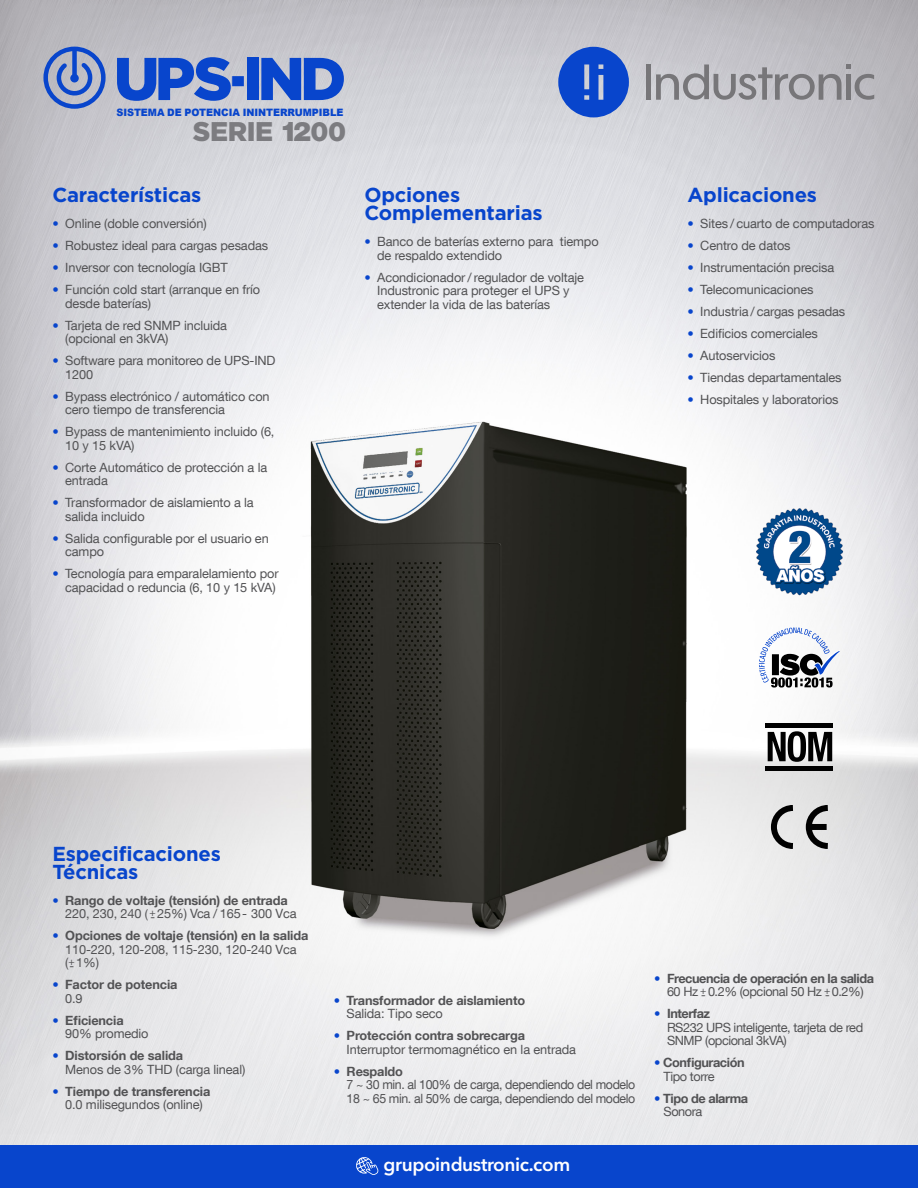
<style>
.page{position:relative;width:918px;height:1188px;background:#fff}
.page>*{position:absolute;margin:0;border:0;box-sizing:border-box;transform-origin:0 0}
.t1{font:900 60.3px "Gotham";letter-spacing:-.08em;color:#0845cc}
.t2{font:900 27px "Gotham";letter-spacing:-.015em;color:#7c7c80}
.t3{font:700 20.25px/18px "Gotham";letter-spacing:-.01em;color:#0845cc}
.t4{font:600 19.05px "Avenir Next LT Pro";letter-spacing:-.02em;color:#fff}
.t5{font:12.75px/13.5px "Helvetica Neue LT Com";letter-spacing:-.01em;color:#525254}
.t6{font:700 12.75px/13.5px "Helvetica Neue LT Com";letter-spacing:-.01em;color:#525254}
.t7{font:700 12.75px/13.5px "Helvetica Neue LT Com";letter-spacing:-.035em;color:#525254}
.t8{font:12.75px/13.5px "Helvetica Neue LT Com";letter-spacing:-.03em;color:#525254}
.t9{font:12.75px/13.5px "Helvetica Neue LT Com";letter-spacing:-.035em;color:#525254}
.t10{font:900 10.2px "Arial";letter-spacing:-.005em;color:#0845cc;scale:.95 1}
.s1{font-family:"Helvetica Neue LT Com"}
.s2{color:#0845cc}
.s3{font-weight:400}
.s4{font-weight:400;font-size:12px}
.s5{font-weight:700;color:#0845cc}
.s6{font-weight:700}
</style>
<div class="page">
<img style="left:0;top:0;width:918px;height:1145px">
<svg style="left:768px;top:802px;width:66px;height:50px;background:#b4b4b4"></svg>
<div style="left:808px;top:824px;width:19px;height:6px;background:#000"></div>
<div style="left:766px;top:723px;width:67px;height:5px;background:#000"></div>
<div style="left:766px;top:766px;width:67px;height:5px;background:#000"></div>
<svg style="left:768px;top:731px;width:64px;height:31px"></svg>
<svg style="left:759px;top:627px;width:81px;height:61px"></svg>
<img style="left:753px;top:505px;width:93px;height:93px">
<div style="left:0;top:1145px;width:918px;height:43px;background:#0845cc"></div>
<svg style="left:356px;top:1157px;width:23px;height:18px"></svg>
<div style="left:43px;top:47px;width:63px;height:62px;border:4px solid #0845cc;border-radius:50%"></div>
<div style="left:72px;top:49px;width:5px;height:30px;background:#0845cc"></div>
<svg style="left:54px;top:59px;width:41px;height:39px;background:#8597c6"></svg>
<svg style="left:558px;top:47px;width:71px;height:70px;background:#3d6ace"></svg>
<div style="left:646px;top:64px;width:5px;height:36px;background:#777679"></div>
<svg style="left:656px;top:64px;width:218px;height:36px;background:#acabb0"></svg>
<h1 class="t1" style="left:114px;top:37px;width:234px">UPS-IND</h1>
<p class="t10" style="left:116px;top:105px;width:241px">SISTEMA DE POTENCIA ININTERRUMPIBLE</p>
<h2 class="t2" style="left:193px;top:112px;width:155px">SERIE <span class="s1">1200</span></h2>
<h3 class="t3" style="left:52px;top:186px;width:150px">Características</h3>
<p class="t5" style="left:52px;top:217px;width:156px"><span class="s2">•</span> Online (doble conversión)</p>
<p class="t5" style="left:52px;top:239px;width:217px"><span class="s2">•</span> Robustez ideal para cargas pesadas</p>
<p class="t5" style="left:52px;top:261px;width:177px"><span class="s2">•</span> Inversor con tecnología IGBT</p>
<p class="t5" style="left:65px;top:283px;width:197px;text-indent:-13px"><span class="s2">•</span> Función cold start (arranque en frío desde baterías)</p>
<p class="t5" style="left:65px;top:318px;width:163px;text-indent:-13px"><span class="s2">•</span> Tarjeta de red SNMP incluida (opcional en 3kVA)</p>
<p class="t5" style="left:65px;top:354px;width:212px;text-indent:-13px"><span class="s2">•</span> Software para monitoreo de UPS-IND<br>1200</p>
<p class="t5" style="left:65px;top:389px;width:206px;text-indent:-13px"><span class="s2">•</span> Bypass electrónico / automático con cero tiempo de transferencia</p>
<p class="t5" style="left:65px;top:425px;width:211px;text-indent:-13px"><span class="s2">•</span> Bypass de mantenimiento incluido (6,<br>10 y 15 kVA)</p>
<p class="t5" style="left:65px;top:460px;width:204px;text-indent:-13px"><span class="s2">•</span> Corte Automático de protección a la entrada</p>
<p class="t5" style="left:65px;top:496px;width:190px;text-indent:-13px"><span class="s2">•</span> Transformador de aislamiento a la salida incluido</p>
<p class="t5" style="left:65px;top:531px;width:205px;text-indent:-13px"><span class="s2">•</span> Salida configurable por el usuario en campo</p>
<p class="t5" style="left:52px;top:567px;width:228px;text-align:right"><span class="s2">•</span> Tecnología para emparalelamiento por capacidad o reduncia (6, 10 y 15 kVA)</p>
<h3 class="t3" style="left:364px;top:186px;width:180px">Opciones<br>Complementarias</h3>
<p class="t5" style="left:377px;top:235px;width:223px;text-indent:-13px"><span class="s2">•</span> Banco de baterías externo para tiempo de respaldo extendido</p>
<p class="t5" style="left:377px;top:270px;width:208px;text-indent:-13px"><span class="s2">•</span> Acondicionador / regulador de voltaje<br>Industronic para proteger el UPS y extender la vida de las baterías</p>
<h3 class="t3" style="left:688px;top:186px;width:131px">Aplicaciones</h3>
<p class="t5" style="left:688px;top:217px;width:188px"><span class="s2">•</span> Sites / cuarto de computadoras</p>
<p class="t5" style="left:688px;top:239px;width:105px"><span class="s2">•</span> Centro de datos</p>
<p class="t5" style="left:688px;top:261px;width:148px"><span class="s2">•</span> Instrumentación precisa</p>
<p class="t5" style="left:688px;top:283px;width:128px"><span class="s2">•</span> Telecomunicaciones</p>
<p class="t5" style="left:688px;top:305px;width:159px"><span class="s2">•</span> Industria / cargas pesadas</p>
<p class="t5" style="left:688px;top:327px;width:132px"><span class="s2">•</span> Edificios comerciales</p>
<p class="t5" style="left:688px;top:349px;width:89px"><span class="s2">•</span> Autoservicios</p>
<p class="t5" style="left:688px;top:371px;width:156px"><span class="s2">•</span> Tiendas departamentales</p>
<p class="t5" style="left:688px;top:393px;width:153px"><span class="s2">•</span> Hospitales y laboratorios</p>
<h3 class="t3" style="left:52px;top:844px;width:170px">Especificaciones<br>Técnicas</h3>
<p class="t6" style="left:65px;top:893px;width:233px;text-indent:-13px"><span class="s2">•</span> Rango de voltaje (tensión) de entrada<br><span class="s3">220, 230, 240</span> <span class="s4">(</span><sup>+</sup><sub>-</sub> <span class="s3">25%) Vca / 165- 300 Vca</span></p>
<p class="t5" style="left:65px;top:929px;width:245px;text-indent:-13px"><span class="s5">•</span> <span class="s6">Opciones de voltaje (tensión) en la salida<br></span>110-220, 120-208, 115-230, 120-240 Vca (<sup>+</sup><sub>-</sub> 1%)</p>
<p class="t6" style="left:65px;top:978px;width:114px;text-indent:-13px"><span class="s2">•</span> Factor de potencia<br><span class="s3">0.9</span></p>
<p class="t5" style="left:65px;top:1013px;width:85px;text-indent:-13px"><span class="s5">•</span> <span class="s6">Eficiencia<br></span>90% promedio</p>
<p class="t5" style="left:65px;top:1049px;width:182px;text-indent:-13px"><span class="s5">•</span> <span class="s6">Distorsión de salida<br></span>Menos de 3% THD (carga lineal)</p>
<p class="t5" style="left:52px;top:1084px;width:159px;text-align:center"><span class="s5">•</span> <span class="s6">Tiempo de transferencia<br></span>0.0 milisegundos (online)</p>
<p class="t6" style="left:347px;top:993px;width:180px;text-indent:-13px"><span class="s2">•</span> Transformador de aislamiento<br><span class="s3">Salida: Tipo seco</span></p>
<p class="t5" style="left:347px;top:1029px;width:231px;text-indent:-13px"><span class="s5">•</span> <span class="s6">Protección contra sobrecarga<br></span>Interruptor termomagnético en la entrada</p>
<p class="t8" style="left:347px;top:1064px;width:290px;text-indent:-13px"><span class="s5">•</span> <span class="s6">Respaldo<br></span>7 ~ 30 min. al 100% de carga, dependiendo del modelo<br>18 ~ 65 min. al 50% de carga, dependiendo del modelo</p>
<h3 class="t4" style="left:384px;top:1153px;width:188px">grupoindustronic.com</h3>
<p class="t7" style="left:654px;top:971px;width:221px;text-align:center"><span class="s2">•</span> Frecuencia de operación en la salida<br><span class="s3">60 Hz</span> <sup>+</sup><sub>-</sub> <span class="s3">0.2% (opcional 50 Hz</span> <sup>+</sup><sub>-</sub> <span class="s3">0.2%)</span></p>
<p class="t9" style="left:667px;top:1007px;width:198px;text-indent:-13px"><span class="s5">•</span> <span class="s6">Interfaz<br></span>RS232 UPS inteligente, tarjeta de red<br>SNMP (opcional 3kVA)</p>
<p class="t7" style="left:664px;top:1055px;width:83px;text-indent:-9px"><span class="s2">•</span> Configuración<br><span class="s3">Tipo torre</span></p>
<p class="t7" style="left:664px;top:1091px;width:86px;text-indent:-9px"><span class="s2">•</span> Tipo de alarma<br><span class="s3">Sonora</span></p>
</div>
